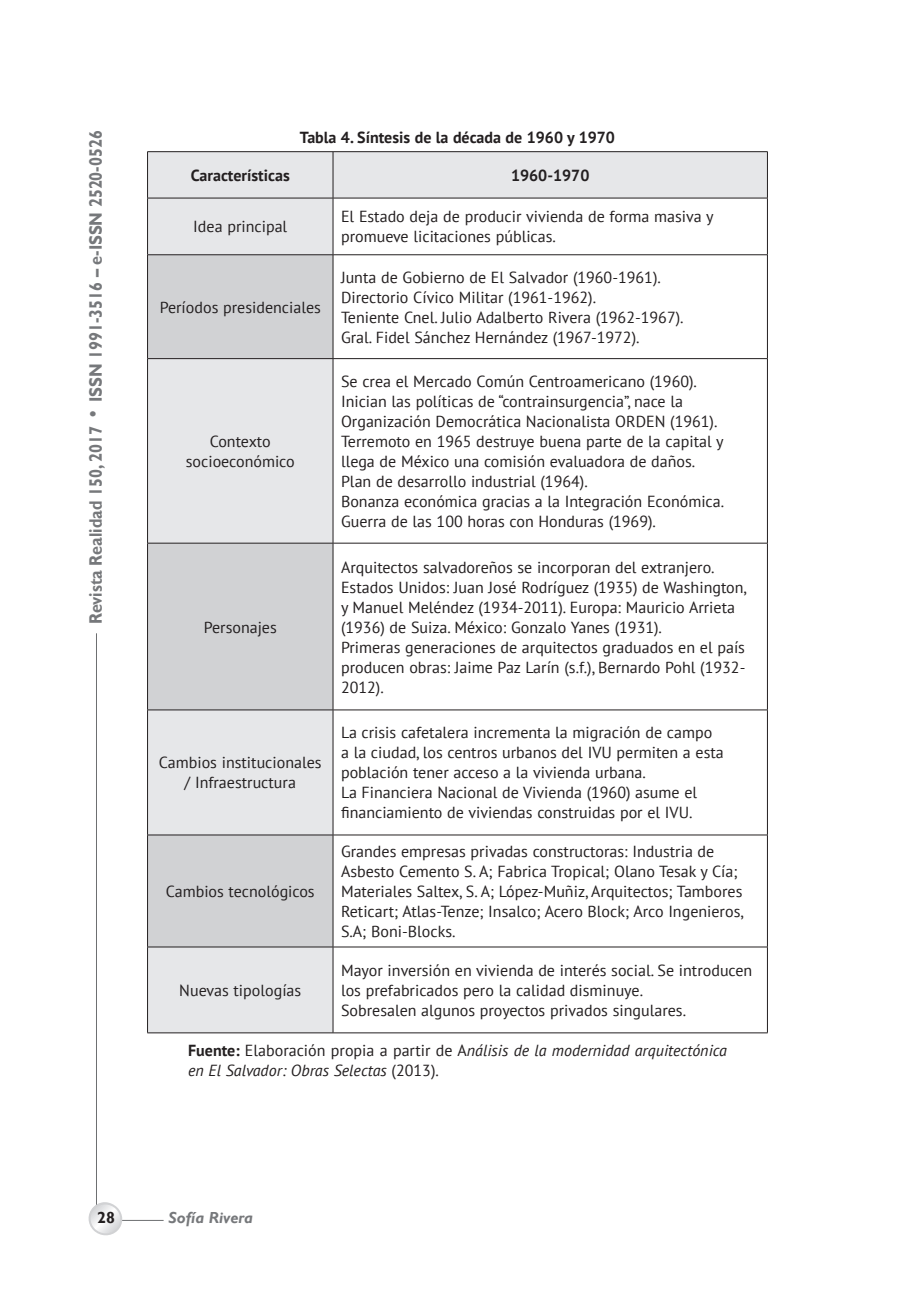
<style>
.page{position:relative;width:915px;height:1312px;background:#fff}
.page>*{position:absolute;margin:0;border:0;box-sizing:border-box;transform-origin:0 0}
.t1{font:700 18px "Gill Sans";color:#76787b;scale:.9 1}
.t2{font:16px/20px "PT Sans";color:#231f20}
.t3{font:italic 16px/20px "PT Sans";color:#231f20}
.t4{font:700 16px "PT Sans";color:#231f20}
.t5{font:italic 700 16px "Gill Sans";color:#76787b}
.t6{font:700 16px "Gill Sans";color:#231f20}
.s1{font-size:20px}
.s2{font-weight:700;font-style:normal}
.s3{font-style:normal}
</style>
<div class="page">
<hr style="left:96px;top:633px;width:1px;height:579px;background:#6d6f71">
<hr style="left:104px;top:1220px;width:60px;height:1px;background:#6d6f71">
<svg style="left:88px;top:1202px;width:38px;height:34px"></svg>
<div style="left:148px;top:152px;width:619px;height:46px;background:#e6e7e9"></div>
<div style="left:148px;top:199px;width:185px;height:833px;background:#e6e7e9"></div>
<svg style="left:148px;top:255px;width:185px;height:691px;background:#d9dadc"></svg>
<hr style="left:147px;top:151px;width:186px;height:1px;background:#231f20">
<hr style="left:147px;top:152px;width:1px;height:46px;background:#231f20">
<hr style="left:333px;top:151px;width:434px;height:1px;background:#231f20">
<hr style="left:767px;top:152px;width:1px;height:46px;background:#231f20">
<hr style="left:147px;top:198px;width:1px;height:56px;background:#231f20">
<hr style="left:767px;top:198px;width:1px;height:56px;background:#231f20">
<hr style="left:147px;top:255px;width:1px;height:103px;background:#231f20">
<hr style="left:767px;top:255px;width:1px;height:103px;background:#231f20">
<hr style="left:767px;top:359px;width:1px;height:184px;background:#231f20">
<hr style="left:767px;top:543px;width:1px;height:166px;background:#231f20">
<hr style="left:767px;top:710px;width:1px;height:124px;background:#231f20">
<hr style="left:767px;top:835px;width:1px;height:111px;background:#231f20">
<hr style="left:767px;top:947px;width:1px;height:85px;background:#231f20">
<hr style="left:333px;top:1032px;width:434px;height:1px;background:#231f20">
<hr style="left:333px;top:152px;width:1px;height:46px;background:#231f20">
<hr style="left:147px;top:198px;width:186px;height:1px;background:#231f20">
<hr style="left:333px;top:198px;width:434px;height:1px;background:#231f20">
<hr style="left:333px;top:198px;width:1px;height:56px;background:#231f20">
<hr style="left:147px;top:254px;width:186px;height:1px;background:#231f20">
<hr style="left:333px;top:254px;width:434px;height:1px;background:#231f20">
<hr style="left:333px;top:255px;width:1px;height:103px;background:#231f20">
<hr style="left:333px;top:358px;width:434px;height:1px;background:#231f20">
<hr style="left:333px;top:543px;width:434px;height:1px;background:#231f20">
<hr style="left:333px;top:709px;width:434px;height:1px;background:#231f20">
<hr style="left:333px;top:834px;width:434px;height:1px;background:#231f20">
<hr style="left:333px;top:946px;width:434px;height:1px;background:#231f20">
<hr style="left:147px;top:359px;width:1px;height:184px;background:#231f20">
<hr style="left:147px;top:358px;width:186px;height:1px;background:#231f20">
<hr style="left:333px;top:359px;width:1px;height:184px;background:#231f20">
<hr style="left:147px;top:710px;width:1px;height:124px;background:#231f20">
<hr style="left:333px;top:710px;width:1px;height:124px;background:#231f20">
<hr style="left:147px;top:947px;width:1px;height:85px;background:#231f20">
<hr style="left:333px;top:947px;width:1px;height:85px;background:#231f20">
<hr style="left:147px;top:1032px;width:186px;height:1px;background:#231f20">
<hr style="left:147px;top:543px;width:1px;height:166px;background:#231f20">
<hr style="left:147px;top:543px;width:186px;height:1px;background:#231f20">
<hr style="left:333px;top:543px;width:1px;height:166px;background:#231f20">
<hr style="left:147px;top:709px;width:186px;height:1px;background:#231f20">
<hr style="left:147px;top:835px;width:1px;height:111px;background:#231f20">
<hr style="left:147px;top:834px;width:186px;height:1px;background:#231f20">
<hr style="left:333px;top:835px;width:1px;height:111px;background:#231f20">
<hr style="left:147px;top:946px;width:186px;height:1px;background:#231f20">
<p class="t1" style="left:85px;top:624px;width:550px;rotate:-90deg">Revista Realidad 150, 2017 <span class="s1">•</span> ISSN 1991-3516 – e-ISSN 2520-0526</p>
<p class="t4" style="left:300px;top:127px;width:317px">Tabla 4. Síntesis de la década de 1960 y 1970</p>
<p class="t4" style="left:191px;top:165px;width:100px">Características</p>
<p class="t4" style="left:511px;top:165px;width:80px">1960-1970</p>
<p class="t2" style="left:193px;top:216px;width:95px">Idea principal</p>
<p class="t2" style="left:341px;top:206px;width:374px">El Estado deja de producir vivienda de forma masiva y promueve licitaciones públicas.</p>
<p class="t2" style="left:341px;top:267px;width:344px">Junta de Gobierno de El Salvador (1960-1961).<br>Directorio Cívico Militar (1961-1962).<br>Teniente Cnel. Julio Adalberto Rivera (1962-1967).<br>Gral. Fidel Sánchez Hernández (1967-1972).</p>
<p class="t2" style="left:160px;top:297px;width:163px">Períodos presidenciales</p>
<p class="t2" style="left:341px;top:371px;width:385px">Se crea el Mercado Común Centroamericano (1960).<br>Inician las políticas de “contrainsurgencia”, nace la Organización Democrática Nacionalista ORDEN (1961).<br>Terremoto en 1965 destruye buena parte de la capital y llega de México una comisión evaluadora de daños.<br>Plan de desarrollo industrial (1964).<br>Bonanza económica gracias a la Integración Económica.<br>Guerra de las 100 horas con Honduras (1969).</p>
<p class="t2" style="left:186px;top:431px;width:110px;text-align:center">Contexto socioeconómico</p>
<p class="t2" style="left:341px;top:556px;width:407px">Arquitectos salvadoreños se incorporan del extranjero.<br>Estados Unidos: Juan José Rodríguez (1935) de Washington, y Manuel Meléndez (1934-2011). Europa: Mauricio Arrieta (1936) de Suiza. México: Gonzalo Yanes (1931).<br>Primeras generaciones de arquitectos graduados en el país producen obras: Jaime Paz Larín (s.f.), Bernardo Pohl (1932- 2012).</p>
<p class="t2" style="left:204px;top:616px;width:75px">Personajes</p>
<p class="t2" style="left:159px;top:752px;width:164px;text-align:center">Cambios institucionales / Infraestructura</p>
<p class="t2" style="left:166px;top:881px;width:150px">Cambios tecnológicos</p>
<p class="t2" style="left:341px;top:722px;width:384px">La crisis cafetalera incrementa la migración de campo a la ciudad, los centros urbanos del IVU permiten a esta población tener acceso a la vivienda urbana.<br>La Financiera Nacional de Vivienda (1960) asume el financiamiento de viviendas construidas por el IVU.</p>
<p class="t2" style="left:341px;top:841px;width:404px">Grandes empresas privadas constructoras: Industria de Asbesto Cemento S. A; Fabrica Tropical; Olano Tesak y Cía; Materiales Saltex, S. A; López-Muñiz, Arquitectos; Tambores Reticart; Atlas-Tenze; Insalco; Acero Block; Arco Ingenieros, S.A; Boni-Blocks.</p>
<p class="t2" style="left:341px;top:960px;width:413px">Mayor inversión en vivienda de interés social. Se introducen los prefabricados pero la calidad disminuye.<br>Sobresalen algunos proyectos privados singulares.</p>
<p class="t3" style="left:188px;top:1040px;width:540px"><span class="s2">Fuente:</span> <span class="s3">Elaboración propia a partir de A</span>nálisis de la modernidad arquitectónica en El Salvador: Obras Selectas <span class="s3">(2013).</span></p>
<p class="t2" style="left:179px;top:980px;width:123px">Nuevas tipologías</p>
<p class="t6" style="left:97px;top:1207px;width:19px">28</p>
<p class="t5" style="left:169px;top:1207px;width:86px">Sofía Rivera</p>
</div>
